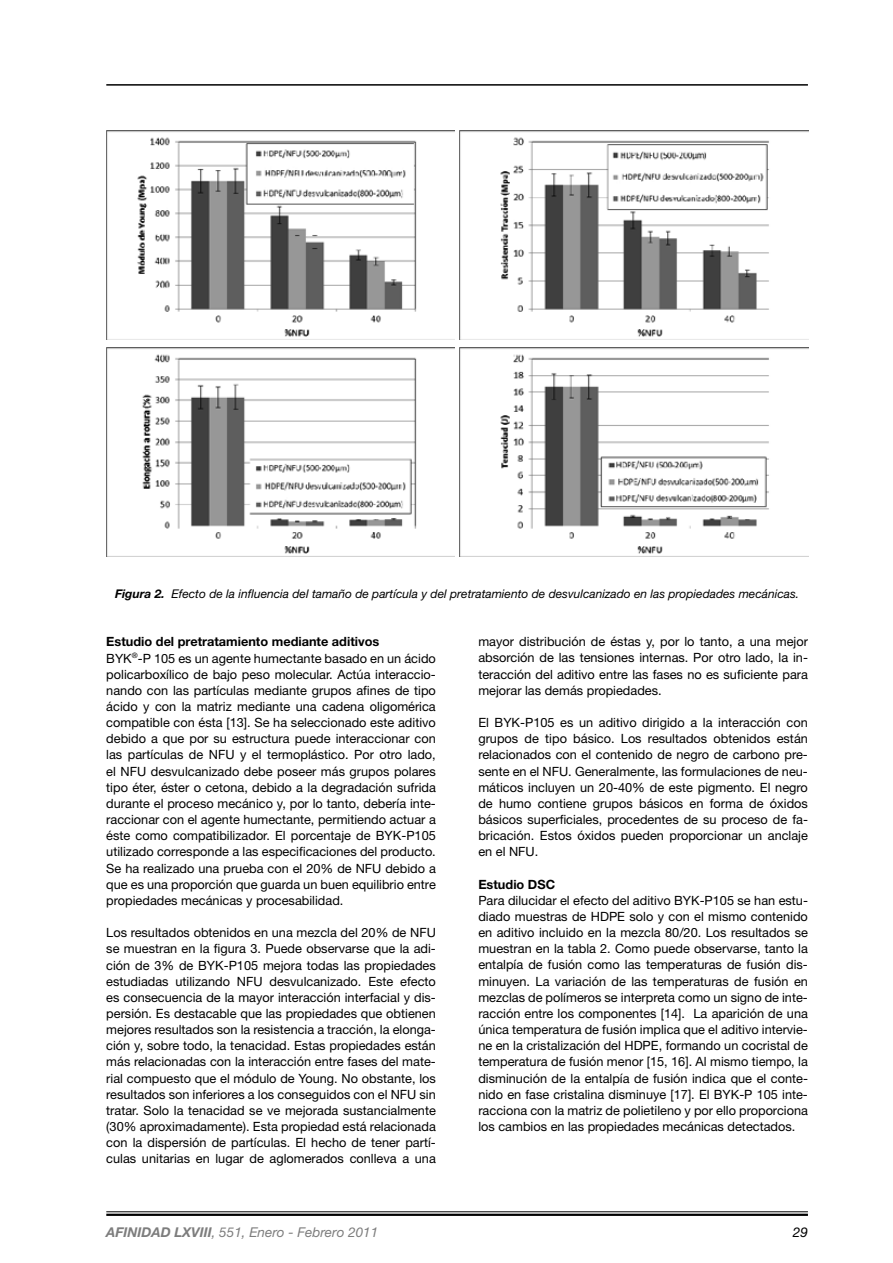
<style>
.page{position:relative;width:893px;height:1263px;background:#fff}
.page>*{position:absolute;margin:0;border:0;box-sizing:border-box;transform-origin:0 0}
.t1{font:italic 13.5px "Helvetica Neue LT Std";color:#7d7d7d}
.t2{font:italic 13.5px "Helvetica Neue LT Std";color:#000}
.t3{font:12.75px/16.2px "Helvetica Neue LT Std";color:#000;text-align:justify}
.t4{font:700 12.75px "Helvetica Neue LT Std";color:#000}
.t5{font:italic 12px "Helvetica Neue LT Std";color:#000}
.s1{font-weight:700}
</style>
<div class="page">
<hr style="left:106px;top:1211px;width:702px;height:1px;background:#000">
<hr style="left:106px;top:1214px;width:702px;height:2px;background:#000">
<hr style="left:106px;top:84px;width:702px;height:2px;background:#000">
<img style="left:106px;top:130px;width:348px;height:209px">
<img style="left:460px;top:130px;width:348px;height:209px">
<img style="left:106px;top:347px;width:348px;height:209px">
<img style="left:460px;top:347px;width:348px;height:209px">
<p class="t5" style="left:115px;top:586px;width:686px"><span class="s1">Figura 2.</span> Efecto de la influencia del tamaño de partícula y del pretratamiento de desvulcanizado en las propiedades mecánicas.</p>
<p class="t3" style="left:106px;top:633px;width:331px;text-align:left"><span class="s1">Estudio del pretratamiento mediante aditivos<br></span>BYK<sup>®</sup>-P 105 es un agente humectante basado en un ácido policarboxílico de bajo peso molecular. Actúa interaccio&shy;nando con las partículas mediante grupos afines de tipo ácido y con la matriz mediante una cadena oligomérica compatible con ésta [13]. Se ha seleccionado este aditivo debido a que por su estructura puede interaccionar con las partículas de NFU y el termoplástico. Por otro lado, el NFU desvulcanizado debe poseer más grupos polares tipo éter, éster o cetona, debido a la degradación sufrida durante el proceso mecánico y, por lo tanto, debería inte&shy;raccionar con el agente humectante, permitiendo actuar a éste como compatibilizador. El porcentaje de BYK-P105 utilizado corresponde a las especificaciones del producto.<br>Se ha realizado una prueba con el 20% de NFU debido a que es una proporción que guarda un buen equilibrio entre propiedades mecánicas y procesabilidad.</p>
<p class="t3" style="left:106px;top:924px;width:331px">Los resultados obtenidos en una mezcla del 20% de NFU se muestran en la figura 3. Puede observarse que la adi&shy;ción de 3% de BYK-P105 mejora todas las propiedades estudiadas utilizando NFU desvulcanizado. Este efecto es consecuencia de la mayor interacción interfacial y dis&shy;persión. Es destacable que las propiedades que obtienen mejores resultados son la resistencia a tracción, la elonga&shy;ción y, sobre todo, la tenacidad. Estas propiedades están más relacionadas con la interacción entre fases del mate&shy;rial compuesto que el módulo de Young. No obstante, los resultados son inferiores a los conseguidos con el NFU sin tratar. Solo la tenacidad se ve mejorada sustancialmente (30% aproximadamente). Esta propiedad está relacionada con la dispersión de partículas. El hecho de tener partí&shy;culas unitarias en lugar de aglomerados conlleva a una</p>
<p class="t3" style="left:478px;top:633px;width:331px">mayor distribución de éstas y, por lo tanto, a una mejor absorción de las tensiones internas. Por otro lado, la in&shy;teracción del aditivo entre las fases no es suficiente para mejorar las demás propiedades.</p>
<p class="t3" style="left:478px;top:714px;width:331px">El BYK-P105 es un aditivo dirigido a la interacción con grupos de tipo básico. Los resultados obtenidos están relacionados con el contenido de negro de carbono pre&shy;sente en el NFU. Generalmente, las formulaciones de neu&shy;máticos incluyen un 20-40% de este pigmento. El negro de humo contiene grupos básicos en forma de óxidos básicos superficiales, procedentes de su proceso de fa&shy;bricación. Estos óxidos pueden proporcionar un anclaje en el NFU.</p>
<p class="t4" style="left:478px;top:876px;width:78px">Estudio DSC</p>
<p class="t3" style="left:478px;top:892px;width:331px">Para dilucidar el efecto del aditivo BYK-P105 se han estu&shy;diado muestras de HDPE solo y con el mismo contenido en aditivo incluido en la mezcla 80/20. Los resultados se muestran en la tabla 2. Como puede observarse, tanto la entalpía de fusión como las temperaturas de fusión dis&shy;minuyen. La variación de las temperaturas de fusión en mezclas de polímeros se interpreta como un signo de inte&shy;racción entre los componentes [14]. La aparición de una única temperatura de fusión implica que el aditivo intervie&shy;ne en la cristalización del HDPE, formando un cocristal de temperatura de fusión menor [15, 16]. Al mismo tiempo, la disminución de la entalpía de fusión indica que el conte&shy;nido en fase cristalina disminuye [17]. El BYK-P 105 inte&shy;racciona con la matriz de polietileno y por ello proporciona los cambios en las propiedades mecánicas detectados.</p>
<p class="t1" style="left:106px;top:1224px;width:273px"><span class="s1">Afinidad LXVIII</span>, 551, Enero - Febrero 2011</p>
<p class="t2" style="left:793px;top:1224px;width:17px">29</p>
</div>
